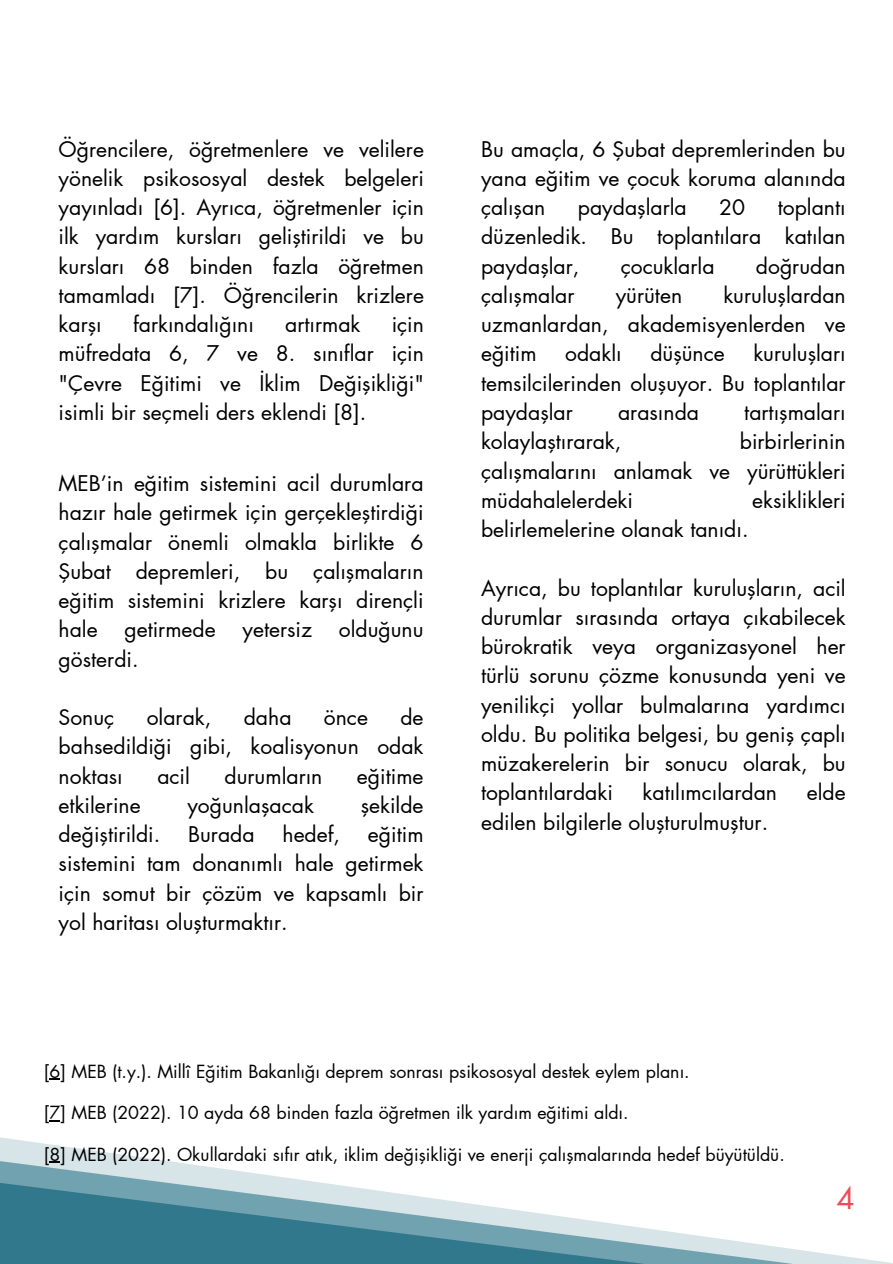
<style>
.page{position:relative;width:893px;height:1264px;background:#fff}
.page>*{position:absolute;margin:0;border:0;box-sizing:border-box;transform-origin:0 0}
.t1{font:29.55px "Futura LT Pro";color:#f14958}
.t2{font:21.15px/29.2px "Futura LT Pro";color:#000;text-align:justify}
.t3{font:17.7px "Futura LT Pro";color:#000}
</style>
<div class="page">
<svg style="left:0;top:1121px;width:891px;height:142px"></svg>
<h1 class="t2" style="left:59px;top:135px;width:367px">Öğrencilere, öğretmenlere ve velilere yönelik psikososyal destek belgeleri yayınladı [6]. Ayrıca, öğretmenler için ilk yardım kursları geliştirildi ve bu kursları 68 binden fazla öğretmen tamamladı [7]. Öğrencilerin krizlere karşı</h1>
<h1 class="t2" style="left:133px;top:311px;width:122px">farkındalığını</h1>
<h1 class="t2" style="left:285px;top:311px;width:77px">artırmak</h1>
<h1 class="t2" style="left:59px;top:311px;width:367px;text-indent:333px">için müfredata 6, 7 ve 8. sınıflar için "Çevre Eğitimi ve İklim Değişikliği" isimli bir seçmeli ders eklendi [8].</h1>
<h1 class="t2" style="left:59px;top:469px;width:366px">MEB’in eğitim sistemini acil durumlara hazır hale getirmek için gerçekleştirdiği çalışmalar önemli olmakla birlikte 6<br>Şubat depremleri, bu çalışmaların eğitim sistemini krizlere karşı dirençli hale</h1>
<h1 class="t2" style="left:124px;top:616px;width:93px">getirmede</h1>
<h1 class="t2" style="left:242px;top:616px;width:71px">yetersiz</h1>
<h1 class="t2" style="left:339px;top:616px;width:86px">olduğunu</h1>
<h1 class="t2" style="left:59px;top:645px;width:81px">gösterdi.</h1>
<h1 class="t2" style="left:59px;top:703px;width:57px">Sonuç</h1>
<h1 class="t2" style="left:147px;top:703px;width:66px">olarak,</h1>
<h1 class="t2" style="left:244px;top:703px;width:49px">daha</h1>
<h1 class="t2" style="left:324px;top:703px;width:46px">önce</h1>
<h1 class="t2" style="left:59px;top:703px;width:366px;text-indent:342px">de bahsedildiği gibi, koalisyonun odak noktası</h1>
<h1 class="t2" style="left:157px;top:762px;width:34px">acil</h1>
<h1 class="t2" style="left:224px;top:762px;width:99px">durumların</h1>
<h1 class="t2" style="left:357px;top:762px;width:68px">eğitime</h1>
<h1 class="t2" style="left:59px;top:791px;width:84px">etkilerine</h1>
<h1 class="t2" style="left:187px;top:791px;width:128px">yoğunlaşacak</h1>
<h1 class="t2" style="left:360px;top:791px;width:64px">şekilde</h1>
<h1 class="t2" style="left:59px;top:820px;width:103px">değiştirildi.</h1>
<h1 class="t2" style="left:188px;top:820px;width:68px">Burada</h1>
<h1 class="t2" style="left:282px;top:820px;width:59px">hedef,</h1>
<h1 class="t2" style="left:59px;top:820px;width:366px;text-indent:309px">eğitim sistemini tam donanımlı hale getirmek için somut bir çözüm ve kapsamlı bir yol haritası oluşturmaktır.</h1>
<h1 class="t2" style="left:481px;top:135px;width:366px">Bu amaçla, 6 Şubat depremlerinden bu yana eğitim ve çocuk koruma alanında çalışan</h1>
<h1 class="t2" style="left:481px;top:194px;width:366px;text-indent:297px">toplantı düzenledik. Bu toplantılara katılan paydaşlar,</h1>
<h1 class="t2" style="left:578px;top:194px;width:110px">paydaşlarla</h1>
<h1 class="t2" style="left:719px;top:194px;width:28px">20</h1>
<h1 class="t2" style="left:620px;top:252px;width:95px">çocuklarla</h1>
<h1 class="t2" style="left:755px;top:252px;width:91px">doğrudan</h1>
<h1 class="t2" style="left:481px;top:281px;width:95px">çalışmalar</h1>
<h1 class="t2" style="left:615px;top:281px;width:68px">yürüten</h1>
<h1 class="t2" style="left:481px;top:281px;width:366px;text-indent:242px">kuruluşlardan uzmanlardan, akademisyenlerden ve eğitim</h1>
<h1 class="t2" style="left:481px;top:340px;width:366px;text-indent:272px">kuruluşları temsilcilerinden oluşuyor. Bu toplantılar paydaşlar</h1>
<h1 class="t2" style="left:565px;top:340px;width:58px">odaklı</h1>
<h1 class="t2" style="left:650px;top:340px;width:76px">düşünce</h1>
<h1 class="t2" style="left:618px;top:398px;width:82px">arasında</h1>
<h1 class="t2" style="left:744px;top:398px;width:103px">tartışmaları</h1>
<h1 class="t2" style="left:481px;top:428px;width:142px">kolaylaştırarak,</h1>
<h1 class="t2" style="left:481px;top:428px;width:366px;text-indent:259px">birbirlerinin çalışmalarını anlamak ve yürüttükleri müdahalelerdeki</h1>
<h1 class="t2" style="left:752px;top:486px;width:95px">eksiklikleri</h1>
<h1 class="t2" style="left:481px;top:515px;width:269px">belirlemelerine olanak tanıdı.</h1>
<h1 class="t2" style="left:481px;top:574px;width:366px">Ayrıca, bu toplantılar kuruluşların, acil durumlar sırasında ortaya çıkabilecek bürokratik veya organizasyonel her türlü sorunu çözme konusunda yeni ve yenilikçi yollar bulmalarına yardımcı oldu. Bu politika belgesi, bu geniş çaplı müzakerelerin bir sonucu olarak, bu toplantılardaki</h1>
<h1 class="t2" style="left:642px;top:779px;width:136px">katılımcılardan</h1>
<h1 class="t2" style="left:806px;top:779px;width:40px">elde</h1>
<h1 class="t2" style="left:481px;top:808px;width:288px">edilen bilgilerle oluşturulmuştur.</h1>
<p class="t3" style="left:44px;top:1062px;width:647px">[6] MEB (t.y.). Millî Eğitim Bakanlığı deprem sonrası psikososyal destek eylem planı.</p>
<p class="t3" style="left:44px;top:1104px;width:586px">[7] MEB (2022). 10 ayda 68 binden fazla öğretmen ilk yardım eğitimi aldı.</p>
<p class="t3" style="left:44px;top:1145px;width:742px">[8] MEB (2022). Okullardaki sıfır atık, iklim değişikliği ve enerji çalışmalarında hedef büyütüldü.</p>
<p class="t1" style="left:836px;top:1184px;width:20px">4</p>
</div>
